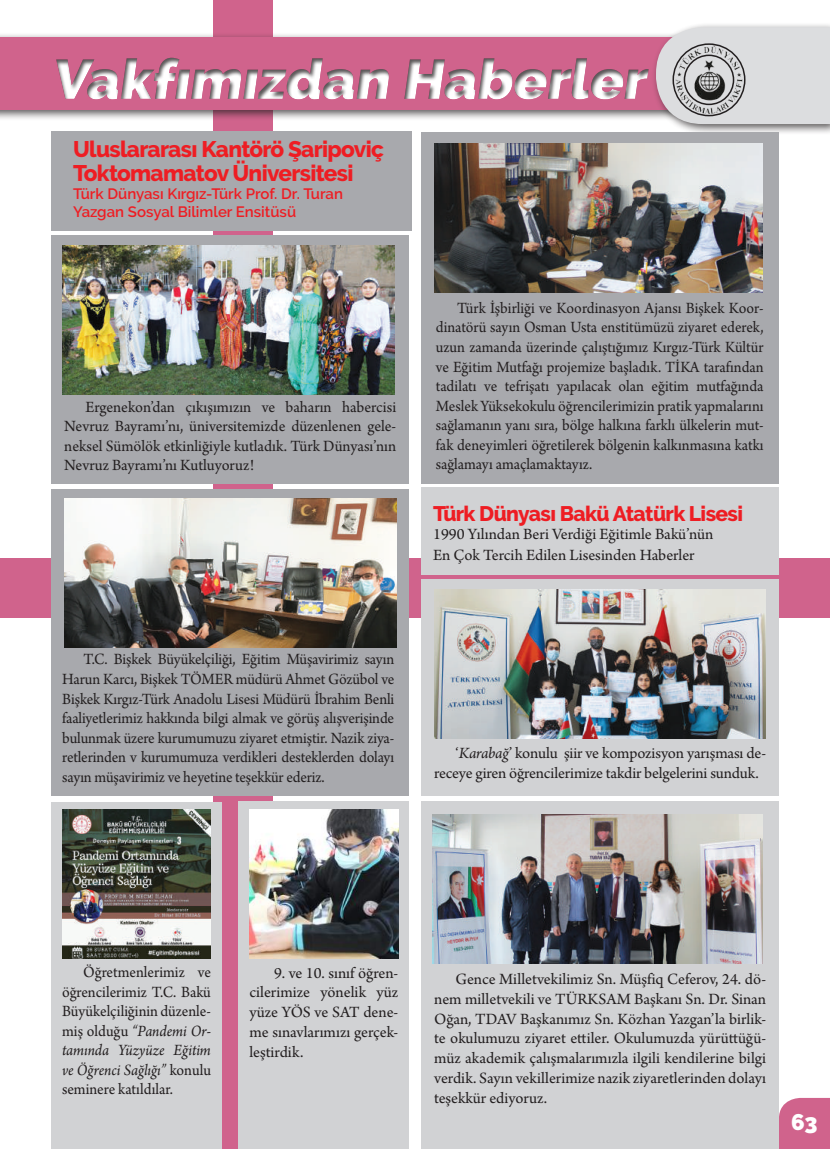
<style>
.page{position:relative;width:830px;height:1149px;background:#fff}
.page>*{position:absolute;margin:0;border:0;box-sizing:border-box;transform-origin:0 0}
.t1{font:900 55.5px "Raleway";color:#fff}
.t2{font:800 22.5px/24px "Raleway";letter-spacing:-.03em;color:#ee1d23}
.t3{font:900 22.5px "Raleway";color:#fff}
.t4{font:800 21px "Raleway";letter-spacing:-.03em;color:#ee1d23}
.t5{font:16.5px/19.5px "Arno Pro";letter-spacing:-.005em;color:#231f20;text-align:justify;scale:.95 1}
.t6{font:16.5px/19.8px "Arno Pro";letter-spacing:-.005em;color:#231f20;text-align:justify}
.t7{font:600 15px/18px "Raleway";color:#ee1d23}
.s1{font-style:italic}
</style>
<div class="page">
<svg style="left:778px;top:1097px;width:51px;height:51px"></svg>
<div style="left:0;top:558px;width:829px;height:60px;background:#d0638c"></div>
<div style="left:213px;top:0;width:59px;height:1148px;background:#d0638c"></div>
<div style="left:239px;top:801px;width:170px;height:347px;background:#d1d2d4"></div>
<div style="left:421px;top:579px;width:357px;height:216px;background:#d1d2d4"></div>
<div style="left:421px;top:801px;width:357px;height:347px;background:#d1d2d4"></div>
<div style="left:0;top:32px;width:829px;height:89px;background:#231f20;opacity:.75"></div>
<div style="left:0;top:37px;width:829px;height:73px;background:#d0638c"></div>
<div style="left:650px;top:22px;width:179px;height:113px;background:#231f20;opacity:.75"></div>
<div style="left:655px;top:27px;width:174px;height:97px;background:#dcdddf"></div>
<div style="left:37px;top:46px;width:687px;height:66px;background:#231f20;opacity:.75"></div>
<img style="left:672px;top:45px;width:73px;height:68px">
<div style="left:672px;top:43px;width:73px;height:73px;border:2px solid #231f20;border-radius:50%"></div>
<div style="left:683px;top:55px;width:51px;height:50px;border:2px solid #231f20;border-radius:50%"></div>
<div style="left:421px;top:487px;width:357px;height:87px;background:#d1d2d4"></div>
<div style="left:421px;top:132px;width:357px;height:352px;background:#a8a9ad"></div>
<div style="left:51px;top:235px;width:358px;height:249px;background:#a8a9ad"></div>
<div style="left:52px;top:489px;width:357px;height:306px;background:#a8a9ad"></div>
<div style="left:51px;top:802px;width:170px;height:346px;background:#d1d2d4"></div>
<img style="left:434px;top:143px;width:328px;height:149px">
<img style="left:434px;top:589px;width:330px;height:149px">
<img style="left:432px;top:814px;width:330px;height:149px">
<img style="left:62px;top:246px;width:332px;height:149px">
<img style="left:64px;top:498px;width:332px;height:149px">
<div style="left:51px;top:131px;width:360px;height:99px;background:#a8a9ad"></div>
<img style="left:62px;top:809px;width:149px;height:149px">
<img style="left:249px;top:809px;width:149px;height:149px">
<h1 class="t1" style="left:51px;top:47px;width:604px">Vakfımızdan Haberler</h1>
<h2 class="t2" style="left:73px;top:137px;width:312px">Uluslararası Kantörö Şaripoviç<br>Toktomamatov Üniversitesi</h2>
<p class="t7" style="left:73px;top:185px;width:271px">Türk Dünyası Kırgız-Türk Prof. Dr. Turan<br>Yazgan Sosyal Bilimler Ensitüsü</p>
<p class="t6" style="left:64px;top:397px;width:333px;text-indent:21px">Ergenekon’dan çıkışımızın ve baharın habercisi Nevruz Bayramı’nı, üniversitemizde düzenlenen gele&shy;neksel Sümölök etkinliğiyle kutladık. Türk Dünyası’nın Nevruz Bayramı’nı Kutluyoruz!</p>
<p class="t5" style="left:62px;top:650px;width:351px;text-indent:21px">T.C. Bişkek Büyükelçiliği, Eğitim Müşavirimiz sayın Harun Karcı, Bişkek TÖMER müdürü Ahmet Gözübol ve Bişkek Kırgız-Türk Anadolu Lisesi Müdürü İbrahim Benli faaliyetlerimiz hakkında bilgi almak ve görüş alışverişinde bulunmak üzere kurumumuzu ziyaret etmiştir. Nazik ziya&shy;retlerinden v kurumumuza verdikleri desteklerden dolayı sayın müşavirimiz ve heyetine teşekkür ederiz.</p>
<p class="t5" style="left:435px;top:299px;width:346px;text-indent:21px">Türk İşbirliği ve Koordinasyon Ajansı Bişkek Koor&shy;dinatörü sayın Osman Usta enstitümüzü ziyaret ederek, uzun zamanda üzerinde çalıştığımız Kırgız-Türk Kültür ve Eğitim Mutfağı projemize başladık. TİKA tarafından tadilatı ve tefrişatı yapılacak olan eğitim mutfağında Meslek Yüksekokulu öğrencilerimizin pratik yapmalarını sağlamanın yanı sıra, bölge halkına farklı ülkelerin mut&shy;fak deneyimleri öğretilerek bölgenin kalkınmasına katkı sağlamayı amaçlamaktayız.</p>
<p class="t4" style="left:433px;top:501px;width:311px">Türk Dünyası Bakü Atatürk Lisesi</p>
<p class="t6" style="left:433px;top:524px;width:282px;line-height:21px">1990 Yılından Beri Verdiği Eğitimle Bakü’nün<br>En Çok Tercih Edilen Lisesinden Haberler</p>
<p class="t6" style="left:434px;top:743px;width:333px;text-indent:21px">‘<span class="s1">Karabağ</span>’ konulu şiir ve kompozisyon yarışması de&shy;receye giren öğrencilerimize takdir belgelerini sunduk.</p>
<p class="t5" style="left:62px;top:963px;width:158px;text-indent:21px">Öğretmenlerimiz ve öğrencilerimiz T.C. Bakü Büyükelçiliğinin düzenle&shy;miş olduğu <span class="s1">“Pandemi Or&shy;tamında Yüzyüze Eğitim ve Öğrenci Sağlığı”</span> konulu seminere katıldılar.</p>
<p class="t6" style="left:249px;top:963px;width:150px;text-indent:25px">9. ve 10. sınıf öğren&shy;cilerimize yönelik yüz yüze YÖS ve SAT dene&shy;me sınavlarımızı gerçek&shy;leştirdik.</p>
<p class="t6" style="left:434px;top:969px;width:333px;text-indent:21px">Gence Milletvekilimiz Sn. Müşfiq Ceferov, 24. dö&shy;nem milletvekili ve TÜRKSAM Başkanı Sn. Dr. Sinan Oğan, TDAV Başkanımız Sn. Közhan Yazgan’la birlik&shy;te okulumuzu ziyaret ettiler. Okulumuzda yürüttüğü&shy;müz akademik çalışmalarımızla ilgili kendilerine bilgi verdik. Sayın vekillerimize nazik ziyaretlerinden dolayı teşekkür ediyoruz.</p>
<h2 class="t3" style="left:790px;top:1108px;width:28px">63</h2>
</div>
